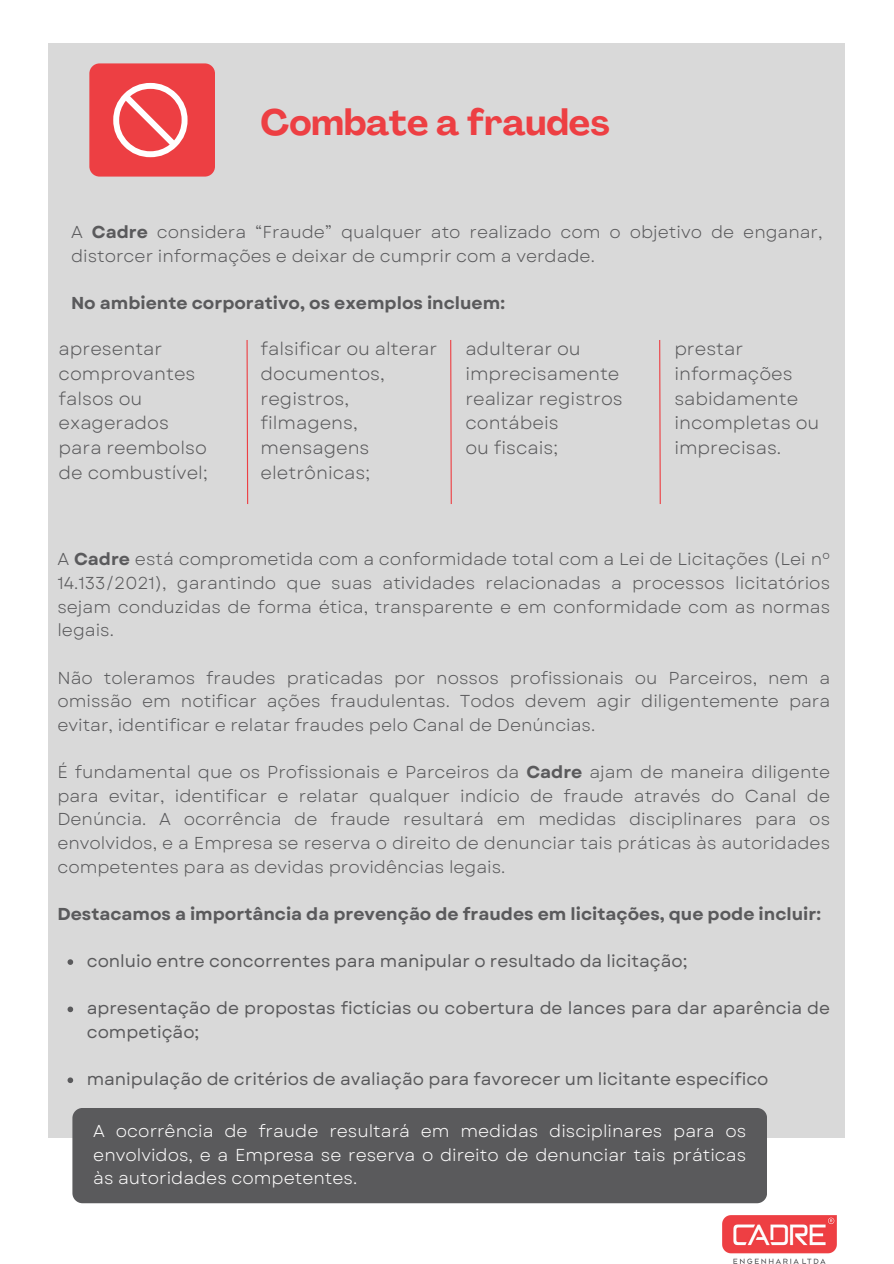
<style>
.page{position:relative;width:894px;height:1264px;background:#fff}
.page>*{position:absolute;margin:0;border:0;box-sizing:border-box;transform-origin:0 0}
.t1{font:700 36px "Agrandir";color:#ed3f43}
.t2{font:18px/24.8px "Garet";color:#5a5a5c}
.t3{font:17.25px/23.7px "Garet";color:#5a5a5c;text-align:justify}
.t4{font:17.25px/23.7px "Garet";color:#5a5a5c}
.t5{font:17.25px/23.7px "Garet";color:#fefdfd;text-align:justify}
.t6{font:700 17.25px "Garet";color:#5a5a5c}
.s1{font-weight:700}
</style>
<div class="page">
<div style="left:49px;top:43px;width:795px;height:1095px;background:#d9d9d9"></div>
<div style="left:89px;top:63px;width:126px;height:114px;background:#ed3f43;border-radius:10px"></div>
<svg style="left:113px;top:83px;width:74px;height:74px"></svg>
<svg style="left:246px;top:340px;width:3px;height:164px"></svg>
<svg style="left:450px;top:340px;width:2px;height:164px"></svg>
<svg style="left:659px;top:340px;width:2px;height:164px"></svg>
<svg style="left:67px;top:959px;width:6px;height:5px"></svg>
<svg style="left:67px;top:1006px;width:6px;height:6px"></svg>
<svg style="left:67px;top:1077px;width:6px;height:6px"></svg>
<div style="left:72px;top:1107px;width:694px;height:96px;background:#5a5a5c;border-radius:10px"></div>
<img style="left:722px;top:1215px;width:113px;height:48px">
<p class="t1" style="left:260px;top:108px;width:350px">Combate a fraudes</p>
<h1 class="t3" style="left:71px;top:220px;width:752px">A <span class="s1">Cadre</span> considera “Fraude” qualquer ato realizado com o objetivo de enganar, distorcer informações e deixar de cumprir com a verdade.</h1>
<p class="t6" style="left:71px;top:291px;width:435px">No ambiente corporativo, os exemplos incluem:</p>
<h2 class="t2" style="left:59px;top:336px;width:105px">apresentar</h2>
<p class="t2" style="left:59px;top:361px;width:138px">comprovantes</p>
<p class="t2" style="left:59px;top:386px;width:85px">falsos ou</p>
<p class="t2" style="left:59px;top:411px;width:112px">exagerados</p>
<p class="t2" style="left:59px;top:435px;width:150px">para reembolso</p>
<p class="t2" style="left:59px;top:460px;width:150px">de combustível;</p>
<p class="t2" style="left:260px;top:336px;width:178px">falsificar ou alterar</p>
<p class="t2" style="left:260px;top:361px;width:126px">documentos,</p>
<p class="t2" style="left:260px;top:386px;width:99px">registros, filmagens,</p>
<p class="t2" style="left:260px;top:435px;width:110px">mensagens</p>
<p class="t2" style="left:260px;top:460px;width:111px">eletrônicas;</p>
<p class="t2" style="left:465px;top:336px;width:117px">adulterar ou</p>
<p class="t2" style="left:465px;top:361px;width:156px">imprecisamente</p>
<p class="t2" style="left:465px;top:386px;width:159px">realizar registros</p>
<p class="t2" style="left:465px;top:411px;width:95px">contábeis</p>
<p class="t2" style="left:465px;top:435px;width:94px">ou fiscais;</p>
<p class="t2" style="left:674px;top:336px;width:120px">prestar informações</p>
<p class="t2" style="left:674px;top:386px;width:125px">sabidamente</p>
<p class="t2" style="left:674px;top:411px;width:147px">incompletas ou</p>
<p class="t2" style="left:674px;top:435px;width:108px">imprecisas.</p>
<p class="t3" style="left:57px;top:547px;width:774px">A <span class="s1">Cadre</span> está comprometida com a conformidade total com a Lei de Licitações (Lei nº 14.133/2021), garantindo que suas atividades relacionadas a processos licitatórios sejam conduzidas de forma ética, transparente e em conformidade com as normas legais.</p>
<p class="t3" style="left:57px;top:665px;width:774px">Não toleramos fraudes praticadas por nossos profissionais ou Parceiros, nem a omissão em notificar ações fraudulentas. Todos devem agir diligentemente para evitar, identificar e relatar fraudes pelo Canal de Denúncias.</p>
<p class="t3" style="left:57px;top:760px;width:774px">É fundamental que os Profissionais e Parceiros da <span class="s1">Cadre</span> ajam de maneira diligente para evitar, identificar e relatar qualquer indício de fraude através do Canal de Denúncia. A ocorrência de fraude resultará em medidas disciplinares para os envolvidos, e a Empresa se reserva o direito de denunciar tais práticas às autoridades competentes para as devidas providências legais.</p>
<p class="t6" style="left:57px;top:901px;width:765px">Destacamos a importância da prevenção de fraudes em licitações, que pode incluir:</p>
<h2 class="t4" style="left:87px;top:949px;width:602px">conluio entre concorrentes para manipular o resultado da licitação;</h2>
<p class="t4" style="left:87px;top:996px;width:744px">apresentação de propostas fictícias ou cobertura de lances para dar aparência de competição;</p>
<p class="t4" style="left:87px;top:1067px;width:683px">manipulação de critérios de avaliação para favorecer um licitante específico</p>
<p class="t5" style="left:93px;top:1119px;width:654px">A ocorrência de fraude resultará em medidas disciplinares para os envolvidos, e a Empresa se reserva o direito de denunciar tais práticas às autoridades competentes.</p>
</div>
